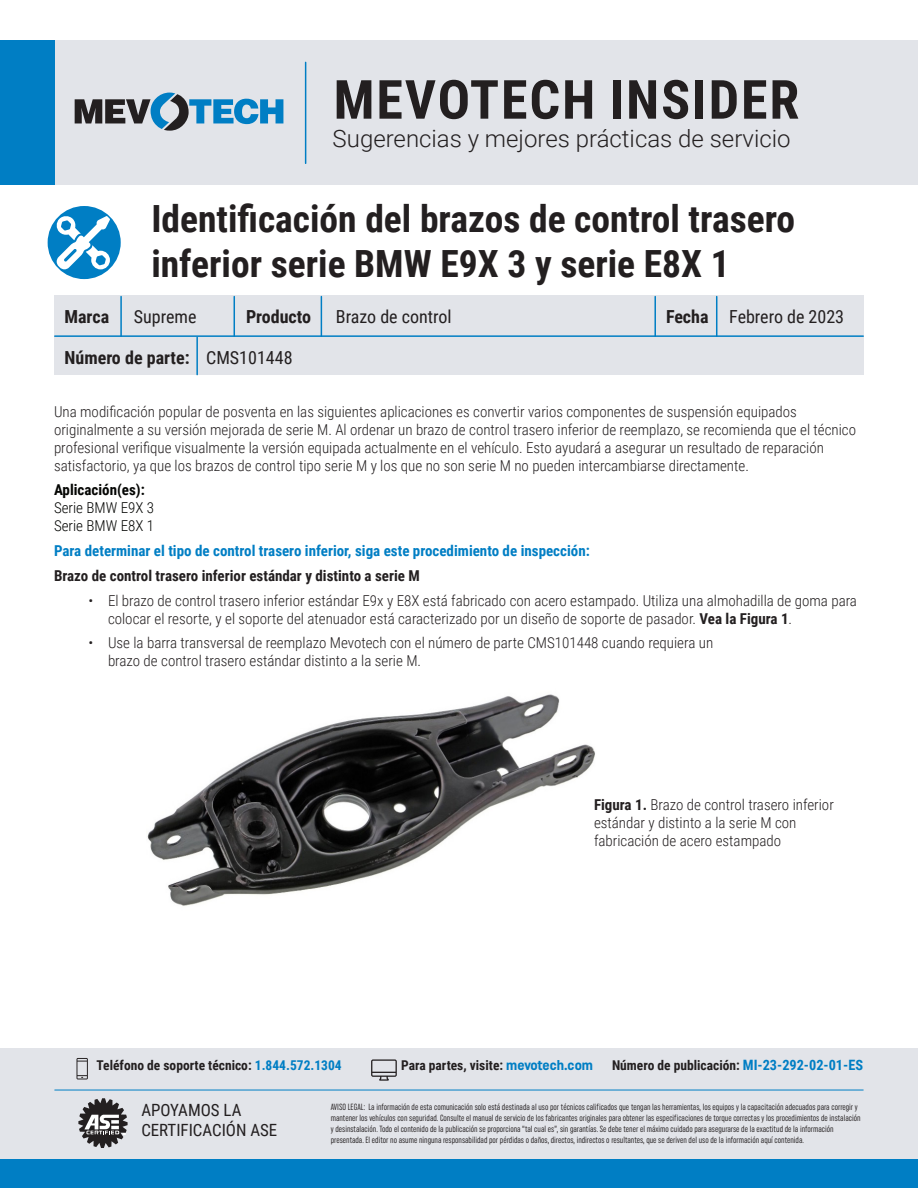
<style>
.page{position:relative;width:918px;height:1188px;background:#fff}
.page>*{position:absolute;margin:0;border:0;box-sizing:border-box;transform-origin:0 0}
.t1{font:700 54px "Roboto Condensed";letter-spacing:.035em;color:#231f20}
.t2{font:700 37.5px/45px "Roboto Condensed";color:#231f20}
.t3{font:300 24px "Roboto";color:#231f20}
.t4{font:18px "Roboto Condensed";color:#231f20}
.t5{font:700 18px "Roboto Condensed";color:#231f20}
.t6{font:16.8px/20.2px "Roboto Condensed";color:#231f20}
.Basic_Body{font:300 15px/18px "Roboto Condensed";color:#231f20}
.Basic_Body-2{font:700 15px "Roboto Condensed";color:#007ec4}
.Basic_Body-3{font:700 15px "Roboto Condensed";color:#231f20}
.Basic_Body-4{font:300 15px/18px "Roboto Condensed";color:#040503}
.t7{font:700 13.5px "Roboto Condensed";color:#231f20}
.t8{font:extra-condensed 9px/10.8px "Uniform";color:#231f20}
.s1{font-weight:700}
.s2{font-weight:400}
.s3{color:#007ec4}
.s4{font-family:"Uniform Condensed";font-size:14.25px;color:#007ec4}
.s5{font-size:14.25px;color:#007ec4}
</style>
<div class="page">
<div style="left:54px;top:296px;width:810px;height:79px;background:#e2e4e9"></div>
<hr style="left:234px;top:297px;width:1px;height:39px;background:#007ec4">
<hr style="left:654px;top:297px;width:2px;height:39px;background:#007ec4">
<hr style="left:321px;top:297px;width:1px;height:39px;background:#007ec4">
<hr style="left:716px;top:297px;width:1px;height:39px;background:#007ec4">
<hr style="left:120px;top:297px;width:2px;height:39px;background:#007ec4">
<hr style="left:55px;top:335px;width:808px;height:2px;background:#007ec4">
<hr style="left:196px;top:337px;width:2px;height:38px;background:#007ec4">
<div style="left:0;top:1049px;width:918px;height:139px;background:#e2e4e9"></div>
<div style="left:0;top:1160px;width:918px;height:28px;background:#007ec4"></div>
<svg style="left:78px;top:1098px;width:50px;height:50px"></svg>
<svg style="left:76px;top:1058px;width:12px;height:21px"></svg>
<svg style="left:371px;top:1059px;width:26px;height:22px"></svg>
<hr style="left:55px;top:1090px;width:808px;height:1px;background:#007ec4">
<div style="left:45px;top:40px;width:873px;height:145px;background:#e2e4e9"></div>
<div style="left:0;top:40px;width:54px;height:145px;background:#007ec4"></div>
<svg style="left:75px;top:93px;width:208px;height:38px"></svg>
<hr style="left:305px;top:62px;width:1px;height:101px;background:#007ec4">
<div style="left:48px;top:206px;width:73px;height:73px;background:#007ec4;border-radius:50%"></div>
<svg style="left:56px;top:215px;width:54px;height:54px"></svg>
<img style="left:147px;top:694px;width:448px;height:212px">
<p class="t1" style="left:334px;top:62px;width:467px">MEVOTECH INSIDER</p>
<p class="t3" style="left:333px;top:122px;width:460px">Sugerencias y mejores prácticas de servicio</p>
<p class="t2" style="left:151px;top:195px;width:645px">Identificación del brazos de control trasero inferior serie BMW E9X 3 y serie E8X 1</p>
<p class="t5" style="left:64px;top:304px;width:46px">Marca</p>
<p class="t4" style="left:134px;top:304px;width:64px">Supreme</p>
<p class="t5" style="left:246px;top:304px;width:67px">Producto</p>
<p class="t4" style="left:336px;top:304px;width:117px">Brazo de control</p>
<p class="t4" style="left:666px;top:304px;width:180px"><span class="s1">Fecha</span> Febrero de 2023</p>
<p class="t5" style="left:64px;top:345px;width:230px">Número de parte: <span class="s2">CMS101448</span></p>
<p class="Basic_Body" style="left:54px;top:402px;width:804px">Una modificación popular de posventa en las siguientes aplicaciones es convertir varios componentes de suspensión equipados originalmente a su versión mejorada de serie M. Al ordenar un brazo de control trasero inferior de reemplazo, se recomienda que el técnico profesional verifique visualmente la versión equipada actualmente en el vehículo. Esto ayudará a asegurar un resultado de reparación satisfactorio, ya que los brazos de control tipo serie M y los que no son serie M no pueden intercambiarse directamente.</p>
<p class="Basic_Body-4" style="left:54px;top:480px;width:102px"><span class="s1">Aplicación(es):<br></span>Serie BMW E9X 3<br>Serie BMW E8X 1</p>
<p class="Basic_Body-2" style="left:54px;top:540px;width:537px">Para determinar el tipo de control trasero inferior, siga este procedimiento de inspección:</p>
<p class="Basic_Body-3" style="left:54px;top:565px;width:367px">Brazo de control trasero inferior estándar y distinto a serie M</p>
<p class="Basic_Body" style="left:108px;top:591px;width:751px;text-indent:-20px">• El brazo de control trasero inferior estándar E9x y E8X está fabricado con acero estampado. Utiliza una almohadilla de goma para colocar el resorte, y el soporte del atenuador está caracterizado por un diseño de soporte de pasador. <span class="s1">Vea la Figura 1</span>.</p>
<p class="Basic_Body" style="left:108px;top:633px;width:607px;text-indent:-20px">• Use la barra transversal de reemplazo Mevotech con el número de parte CMS101448 cuando requiera un brazo de control trasero estándar distinto a la serie M.</p>
<p class="Basic_Body" style="left:594px;top:796px;width:241px"><span class="s1">Figura 1.</span> Brazo de control trasero inferior estándar y distinto a la serie M con fabricación de acero estampado</p>
<p class="t7" style="left:97px;top:1055px;width:247px">Teléfono de soporte técnico: <span class="s3">1.844.572.1304</span></p>
<p class="t7" style="left:401px;top:1055px;width:193px">Para partes, visite: <span class="s4">mevotech.com</span></p>
<p class="t7" style="left:612px;top:1055px;width:252px">Número de publicación: <span class="s5">MI-23-292-02-01-ES</span></p>
<p class="t6" style="left:141px;top:1099px;width:137px">APOYAMOS LA<br>CERTIFICACIÓN ASE</p>
<p class="t8" style="left:331px;top:1102px;width:531px">AVISO LEGAL: La información de esta comunicación solo está destinada al uso por técnicos calificados que tengan las herramientas, los equipos y la capacitación adecuados para corregir y mantener los vehículos con seguridad. Consulte el manual de servicio de los fabricantes originales para obtener las especificaciones de torque correctas y los procedimientos de instalación y desinstalación. Todo el contenido de la publicación se proporciona “tal cual es”, sin garantías. Se debe tener el máximo cuidado para asegurarse de la exactitud de la información presentada. El editor no asume ninguna responsabilidad por pérdidas o daños, directos, indirectos o resultantes, que se deriven del uso de la información aquí contenida.</p>
</div>
